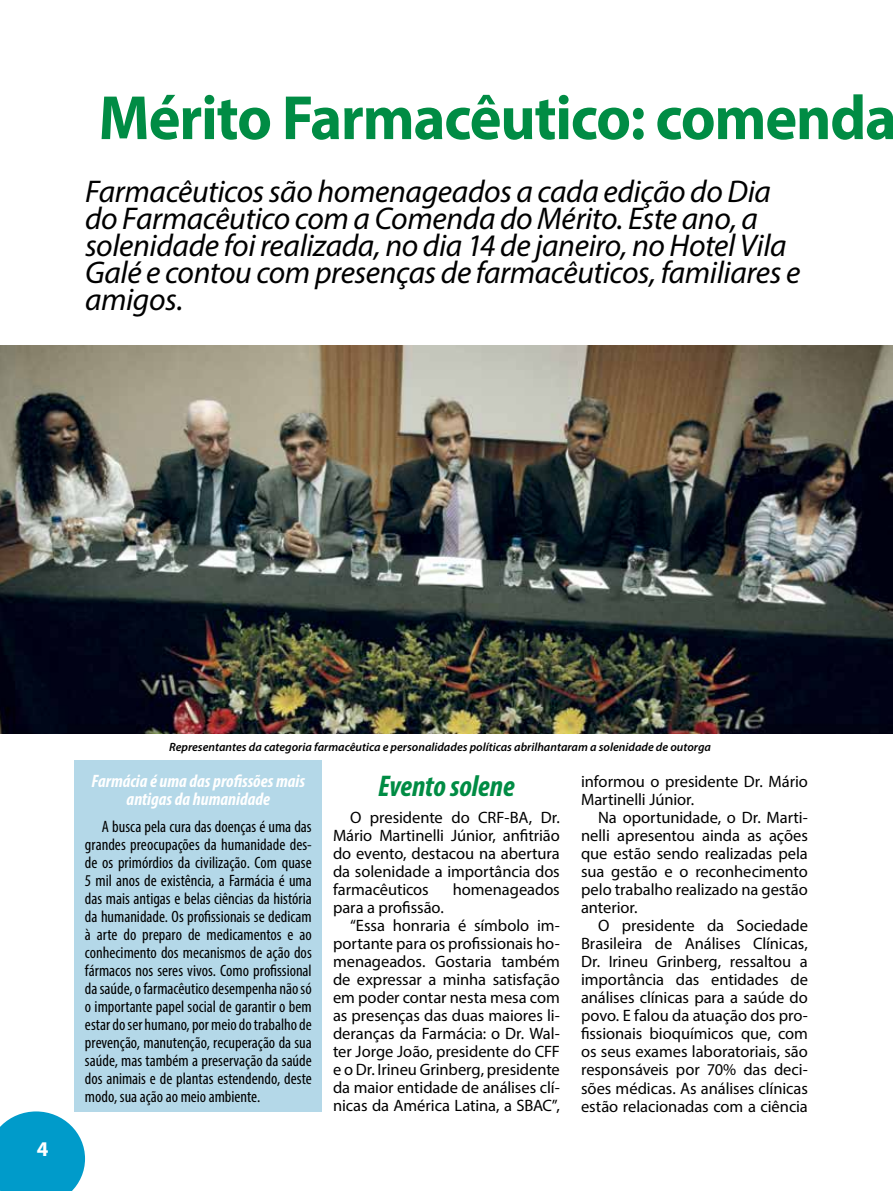
<style>
.page{position:relative;width:893px;height:1191px;background:#fff}
.page>*{position:absolute;margin:0;border:0;box-sizing:border-box;transform-origin:0 0}
.t1{font:700 63px "Myriad Pro";letter-spacing:-.02em;color:#008c44;scale:.96 1}
.t2{font:italic 31.5px/27px "Myriad Pro";letter-spacing:-.01em;color:#000}
.t3{font:italic 700 condensed 30px "Myriad Pro";letter-spacing:-.005em;color:#008c44}
.t4{font:700 21px "Myriad Pro";color:#fff}
.t5{font:italic 700 condensed 18px/18px "Myriad Pro";color:#fff;text-align:center}
.t6{font:16.5px/18px "Myriad Pro";letter-spacing:-.005em;color:#000;text-align:justify}
.t7{font:condensed 16.5px/18px "Myriad Pro";color:#000;text-align:justify}
.t8{font:italic 600 12px "Myriad Pro";color:#000}
</style>
<div class="page">
<svg style="left:0;top:1111px;width:85px;height:80px;background:#1fa7d0"></svg>
<div style="left:75px;top:760px;width:247px;height:351px;background:#b4d8e8"></div>
<img style="left:0;top:346px;width:893px;height:387px">
<h1 class="t1" style="left:98px;top:77px;width:833px">Mérito Farmacêutico: comenda</h1>
<h2 class="t2" style="left:85px;top:177px;width:717px">Farmacêuticos são homenageados a cada edição do Dia do Farmacêutico com a Comenda do Mérito. Este ano, a solenidade foi realizada, no dia 14 de janeiro, no Hotel Vila Galé e contou com presenças de farmacêuticos, familiares e amigos.</h2>
<p class="t4" style="left:37px;top:1135px;width:13px">4</p>
<p class="t8" style="left:169px;top:739px;width:543px">Representantes da categoria farmacêutica e personalidades políticas abrilhantaram a solenidade de outorga</p>
<p class="t5" style="left:91px;top:772px;width:215px">Farmácia é uma das profissões mais antigas da humanidade</p>
<p class="t7" style="left:85px;top:817px;width:228px;text-indent:17px">A busca pela cura das doenças é uma das grandes preocupações da humanidade des&shy;de os primórdios da civilização. Com quase 5 mil anos de existência, a Farmácia é uma das mais antigas e belas ciências da história da humanidade. Os profissionais se dedicam à arte do preparo de medicamentos e ao conhecimento dos mecanismos de ação dos fármacos nos seres vivos. Como profissional da saúde, o farmacêutico desempenha não só o importante papel social de garantir o bem estar do ser humano, por meio do trabalho de prevenção, manutenção, recuperação da sua saúde, mas também a preservação da saúde dos animais e de plantas estendendo, deste modo, sua ação ao meio ambiente.</p>
<h3 class="t3" style="left:378px;top:767px;width:138px">Evento solene</h3>
<p class="t6" style="left:333px;top:808px;width:228px;text-indent:17px">O presidente do CRF-BA, Dr.<br>Mário Martinelli Júnior, anfitrião do evento, destacou na abertura da solenidade a importância dos farmacêuticos</p>
<p class="t6" style="left:453px;top:880px;width:109px">homenageados</p>
<p class="t6" style="left:333px;top:898px;width:112px">para a profissão.</p>
<p class="t6" style="left:350px;top:916px;width:211px">“Essa honraria é símbolo im-</p>
<p class="t6" style="left:333px;top:934px;width:228px">portante para os profissionais ho-</p>
<p class="t6" style="left:333px;top:952px;width:228px">menageados. Gostaria também</p>
<p class="t6" style="left:333px;top:970px;width:228px">de expressar a minha satisfação</p>
<p class="t6" style="left:333px;top:988px;width:228px">em poder contar nesta mesa com</p>
<p class="t6" style="left:333px;top:1006px;width:228px">as presenças das duas maiores li-</p>
<p class="t6" style="left:333px;top:1024px;width:228px">deranças da Farmácia: o Dr. Wal-</p>
<p class="t6" style="left:333px;top:1042px;width:228px">ter Jorge João, presidente do CFF</p>
<p class="t6" style="left:333px;top:1060px;width:228px">e o Dr. Irineu Grinberg, presidente</p>
<p class="t6" style="left:333px;top:1078px;width:228px">da maior entidade de análises clí-</p>
<p class="t6" style="left:333px;top:1096px;width:228px">nicas da América Latina, a SBAC”,</p>
<p class="t6" style="left:581px;top:772px;width:228px">informou o presidente Dr. Mário<br>Martinelli Júnior.</p>
<p class="t6" style="left:581px;top:808px;width:228px;text-indent:17px">Na oportunidade, o Dr. Marti&shy;nelli apresentou ainda as ações que estão sendo realizadas pela sua gestão e o reconhecimento pelo trabalho realizado na gestão anterior.</p>
<p class="t6" style="left:581px;top:916px;width:228px;text-indent:17px">O presidente da Sociedade Brasileira de Análises Clínicas, Dr. Irineu Grinberg, ressaltou a importância das entidades de análises clínicas para a saúde do povo. E falou da atuação dos pro&shy;fissionais bioquímicos que, com os seus exames laboratoriais, são responsáveis por 70% das deci&shy;sões médicas. As análises clínicas estão relacionadas com a ciência</p>
</div>
